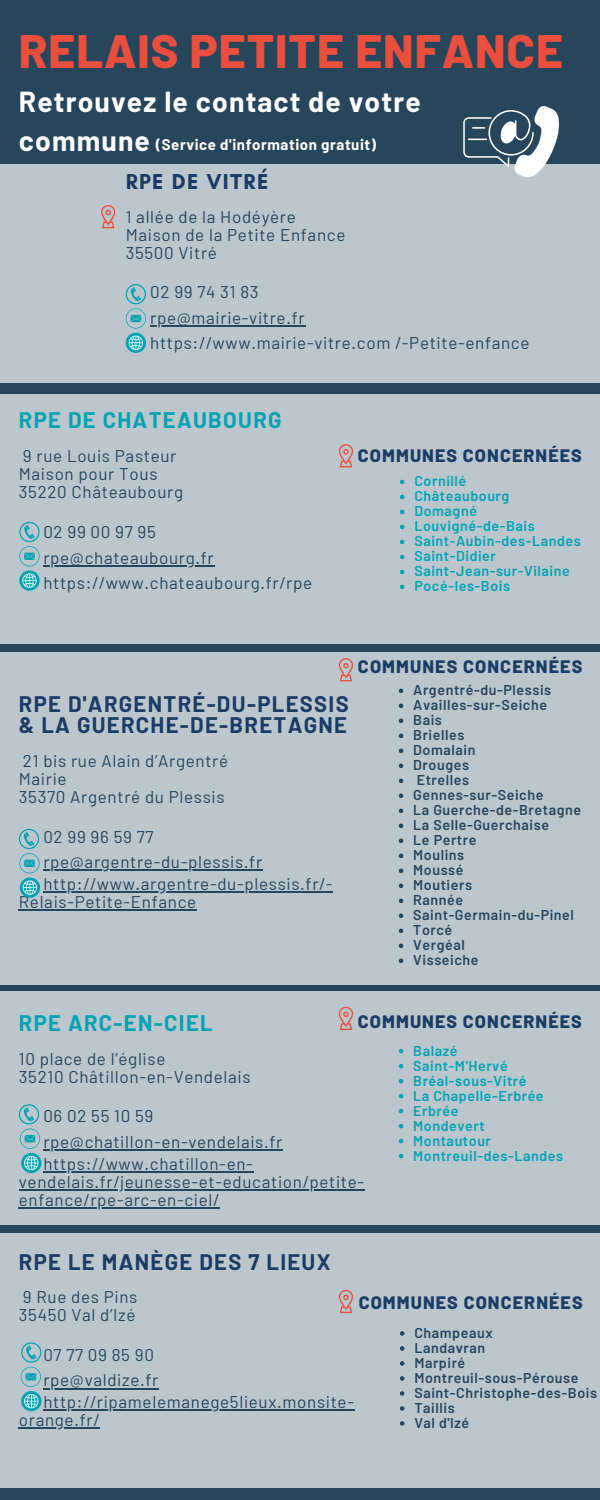
<style>
.page{position:relative;width:600px;height:1500px;background:#27465c}
.page>*{position:absolute;margin:0;border:0;box-sizing:border-box;transform-origin:0 0}
.t1{font:800 46.8px "Barlow";letter-spacing:.02em;color:#ea4f3d}
.t2{font:700 28.3px/39px "Barlow";letter-spacing:.04em;color:#fff}
.t3{font:700 22px/21px "Barlow";letter-spacing:.06em;color:#1b3c65}
.t4{font:700 22px "Barlow";letter-spacing:.06em;color:#00a3b4}
.t5{font:700 22px "Glacial Indifference";letter-spacing:.06em;color:#1b3c65}
.t6{font:800 18px "Barlow";letter-spacing:.06em;color:#1b3c65}
.t7{font:17px/18px "Barlow";letter-spacing:.04em;color:#27465c}
.t8{font:700 15px "Barlow";letter-spacing:.04em;color:#fff}
.t9{font:600 14.2px/15px "Barlow";letter-spacing:.04em;color:#27465c}
.t10{font:600 14.2px/15px "Barlow";letter-spacing:.04em;color:#00a3b4}
</style>
<div class="page">
<div style="left:0;top:165px;width:600px;height:218px;background:#bcc6cd"></div>
<div style="left:0;top:394px;width:600px;height:250px;background:#bcc6cd"></div>
<div style="left:0;top:652px;width:600px;height:332px;background:#bcc6cd"></div>
<div style="left:0;top:992px;width:600px;height:233px;background:#bcc6cd"></div>
<svg style="left:463px;top:106px;width:97px;height:71px"></svg>
<hr style="left:43px;top:565px;width:171px;height:2px;background:#27465c">
<svg style="left:400px;top:480px;width:4px;height:4px"></svg>
<svg style="left:400px;top:495px;width:4px;height:4px"></svg>
<svg style="left:400px;top:510px;width:4px;height:4px"></svg>
<svg style="left:400px;top:525px;width:4px;height:4px"></svg>
<svg style="left:400px;top:540px;width:4px;height:4px"></svg>
<svg style="left:400px;top:555px;width:4px;height:4px"></svg>
<svg style="left:400px;top:570px;width:4px;height:4px"></svg>
<svg style="left:400px;top:585px;width:4px;height:4px"></svg>
<hr style="left:70px;top:870px;width:193px;height:1px;background:#27465c">
<hr style="left:43px;top:891px;width:290px;height:2px;background:#27465c">
<hr style="left:19px;top:909px;width:178px;height:2px;background:#27465c">
<div style="left:0;top:1233px;width:600px;height:255px;background:#bcc6cd"></div>
<svg style="left:399px;top:689px;width:4px;height:4px"></svg>
<svg style="left:399px;top:704px;width:4px;height:4px"></svg>
<svg style="left:399px;top:719px;width:4px;height:4px"></svg>
<svg style="left:399px;top:734px;width:4px;height:4px"></svg>
<svg style="left:399px;top:749px;width:4px;height:4px"></svg>
<svg style="left:399px;top:764px;width:4px;height:4px"></svg>
<svg style="left:399px;top:779px;width:4px;height:4px"></svg>
<svg style="left:399px;top:794px;width:4px;height:4px"></svg>
<svg style="left:399px;top:809px;width:4px;height:4px"></svg>
<svg style="left:399px;top:824px;width:4px;height:4px"></svg>
<svg style="left:399px;top:839px;width:4px;height:4px"></svg>
<svg style="left:399px;top:854px;width:4px;height:4px"></svg>
<svg style="left:399px;top:869px;width:4px;height:4px"></svg>
<svg style="left:399px;top:884px;width:4px;height:4px"></svg>
<svg style="left:399px;top:899px;width:4px;height:4px"></svg>
<svg style="left:399px;top:914px;width:4px;height:4px"></svg>
<svg style="left:399px;top:929px;width:4px;height:4px"></svg>
<svg style="left:399px;top:944px;width:4px;height:4px"></svg>
<svg style="left:399px;top:959px;width:4px;height:4px"></svg>
<svg style="left:400px;top:1331px;width:4px;height:5px"></svg>
<svg style="left:400px;top:1346px;width:4px;height:5px"></svg>
<svg style="left:400px;top:1361px;width:4px;height:5px"></svg>
<svg style="left:400px;top:1376px;width:4px;height:5px"></svg>
<svg style="left:400px;top:1391px;width:4px;height:5px"></svg>
<svg style="left:400px;top:1406px;width:4px;height:5px"></svg>
<svg style="left:400px;top:1421px;width:4px;height:5px"></svg>
<hr style="left:43px;top:1388px;width:116px;height:1px;background:#27465c">
<hr style="left:43px;top:1410px;width:312px;height:1px;background:#27465c">
<hr style="left:19px;top:1428px;width:81px;height:1px;background:#27465c">
<hr style="left:43px;top:1149px;width:240px;height:2px;background:#27465c">
<hr style="left:43px;top:1171px;width:211px;height:2px;background:#27465c">
<hr style="left:19px;top:1189px;width:346px;height:2px;background:#27465c">
<hr style="left:19px;top:1207px;width:201px;height:2px;background:#27465c">
<svg style="left:399px;top:1049px;width:4px;height:4px"></svg>
<svg style="left:399px;top:1064px;width:4px;height:4px"></svg>
<svg style="left:399px;top:1079px;width:4px;height:4px"></svg>
<svg style="left:399px;top:1094px;width:4px;height:4px"></svg>
<svg style="left:399px;top:1109px;width:4px;height:4px"></svg>
<svg style="left:399px;top:1124px;width:4px;height:4px"></svg>
<svg style="left:399px;top:1139px;width:4px;height:4px"></svg>
<svg style="left:399px;top:1154px;width:4px;height:4px"></svg>
<svg style="left:339px;top:1007px;width:14px;height:23px"></svg>
<svg style="left:19px;top:522px;width:21px;height:69px"></svg>
<hr style="left:150px;top:325px;width:155px;height:2px;background:#27465c">
<svg style="left:126px;top:284px;width:20px;height:69px"></svg>
<svg style="left:19px;top:829px;width:51px;height:69px"></svg>
<svg style="left:19px;top:1104px;width:22px;height:69px"></svg>
<svg style="left:21px;top:1342px;width:20px;height:69px"></svg>
<svg style="left:339px;top:1290px;width:14px;height:23px"></svg>
<svg style="left:339px;top:658px;width:14px;height:23px"></svg>
<svg style="left:339px;top:444px;width:14px;height:23px"></svg>
<svg style="left:101px;top:205px;width:14px;height:23px"></svg>
<h1 class="t1" style="left:19px;top:22px;width:546px">RELAIS PETITE ENFANCE</h1>
<h2 class="t2" style="left:19px;top:82px;width:403px">Retrouvez le contact de votre commune</h2>
<p class="t8" style="left:156px;top:136px;width:222px">(Service d'information gratuit)</p>
<p class="t5" style="left:126px;top:168px;width:144px">RPE DE VITRÉ</p>
<p class="t7" style="left:126px;top:207px;width:221px">1 allée de la Hodéyère<br>Maison de la Petite Enfance<br>35500 Vitré</p>
<p class="t7" style="left:150px;top:279px;width:381px;line-height:25.5px">02 99 74 31 83<br>rpe@mairie-vitre.fr https://www.mairie-vitre.com /-Petite-enfance</p>
<p class="t4" style="left:19px;top:407px;width:264px">RPE DE CHATEAUBOURG</p>
<p class="t7" style="left:19px;top:447px;width:166px">9 rue Louis Pasteur<br>Maison pour Tous<br>35220 Châteaubourg</p>
<p class="t7" style="left:43px;top:519px;width:270px;line-height:25.5px">02 99 00 97 95 rpe@chateaubourg.fr https://www.chateaubourg.fr/rpe</p>
<p class="t6" style="left:358px;top:444px;width:226px">COMMUNES CONCERNÉES</p>
<p class="t10" style="left:414px;top:474px;width:168px">Cornillé<br>Châteaubourg<br>Domagné<br>Louvigné-de-Bais<br>Saint-Aubin-des-Landes<br>Saint-Didier<br>Saint-Jean-sur-Vilaine<br>Pocé-les-Bois</p>
<p class="t6" style="left:358px;top:656px;width:226px">COMMUNES CONCERNÉES</p>
<p class="t3" style="left:19px;top:693px;width:331px">RPE D'ARGENTRÉ-DU-PLESSIS &amp; LA GUERCHE-DE-BRETAGNE</p>
<p class="t9" style="left:413px;top:683px;width:169px">Argentré-du-Plessis<br>Availles-sur-Seiche<br>Bais<br>Brielles<br>Domalain<br>Drouges<br>Etrelles<br>Gennes-sur-Seiche<br>La Guerche-de-Bretagne<br>La Selle-Guerchaise<br>Le Pertre<br>Moulins<br>Moussé<br>Moutiers<br>Rannée<br>Saint-Germain-du-Pinel<br>Torcé<br>Vergéal<br>Visseiche</p>
<p class="t7" style="left:19px;top:751px;width:211px">21 bis rue Alain d’Argentré<br>Mairie<br>35370 Argentré du Plessis</p>
<p class="t7" style="left:43px;top:823px;width:220px;line-height:25.5px">02 99 96 59 77 rpe@argentre-du-plessis.fr</p>
<p class="t7" style="left:19px;top:874px;width:315px;text-indent:24px">http://www.argentre-du-plessis.fr/-<br>Relais-Petite-Enfance</p>
<p class="t4" style="left:19px;top:1009px;width:195px">RPE ARC-EN-CIEL</p>
<p class="t6" style="left:358px;top:1010px;width:226px">COMMUNES CONCERNÉES</p>
<p class="t7" style="left:19px;top:1049px;width:233px">10 place de l’église<br>35210 Châtillon-en-Vendelais</p>
<p class="t7" style="left:43px;top:1103px;width:241px;line-height:25.5px">06 02 55 10 59 rpe@chatillon-en-vendelais.fr</p>
<p class="t7" style="left:19px;top:1154px;width:347px;text-indent:24px">https://www.chatillon-en&shy;vendelais.fr/jeunesse-et-education/petite&shy;enfance/rpe-arc-en-ciel/</p>
<p class="t3" style="left:19px;top:1251px;width:313px">RPE LE MANÈGE DES 7 LIEUX</p>
<p class="t10" style="left:413px;top:1043px;width:151px">Balazé<br>Saint-M'Hervé<br>Bréal-sous-Vitré<br>La Chapelle-Erbrée<br>Erbrée<br>Mondevert<br>Montautour<br>Montreuil-des-Landes</p>
<p class="t7" style="left:19px;top:1287px;width:120px">9 Rue des Pins<br>35450 Val d’Izé</p>
<p class="t7" style="left:43px;top:1341px;width:117px;line-height:25.5px">07 77 09 85 90 rpe@valdize.fr</p>
<p class="t7" style="left:19px;top:1392px;width:337px;text-indent:24px">http://ripamelemanege5lieux.monsite&shy;orange.fr/</p>
<p class="t6" style="left:359px;top:1291px;width:226px">COMMUNES CONCERNÉES</p>
<p class="t9" style="left:414px;top:1325px;width:184px">Champeaux<br>Landavran<br>Marpiré<br>Montreuil-sous-Pérouse<br>Saint-Christophe-des-Bois<br>Taillis<br>Val d'Izé</p>
</div>
